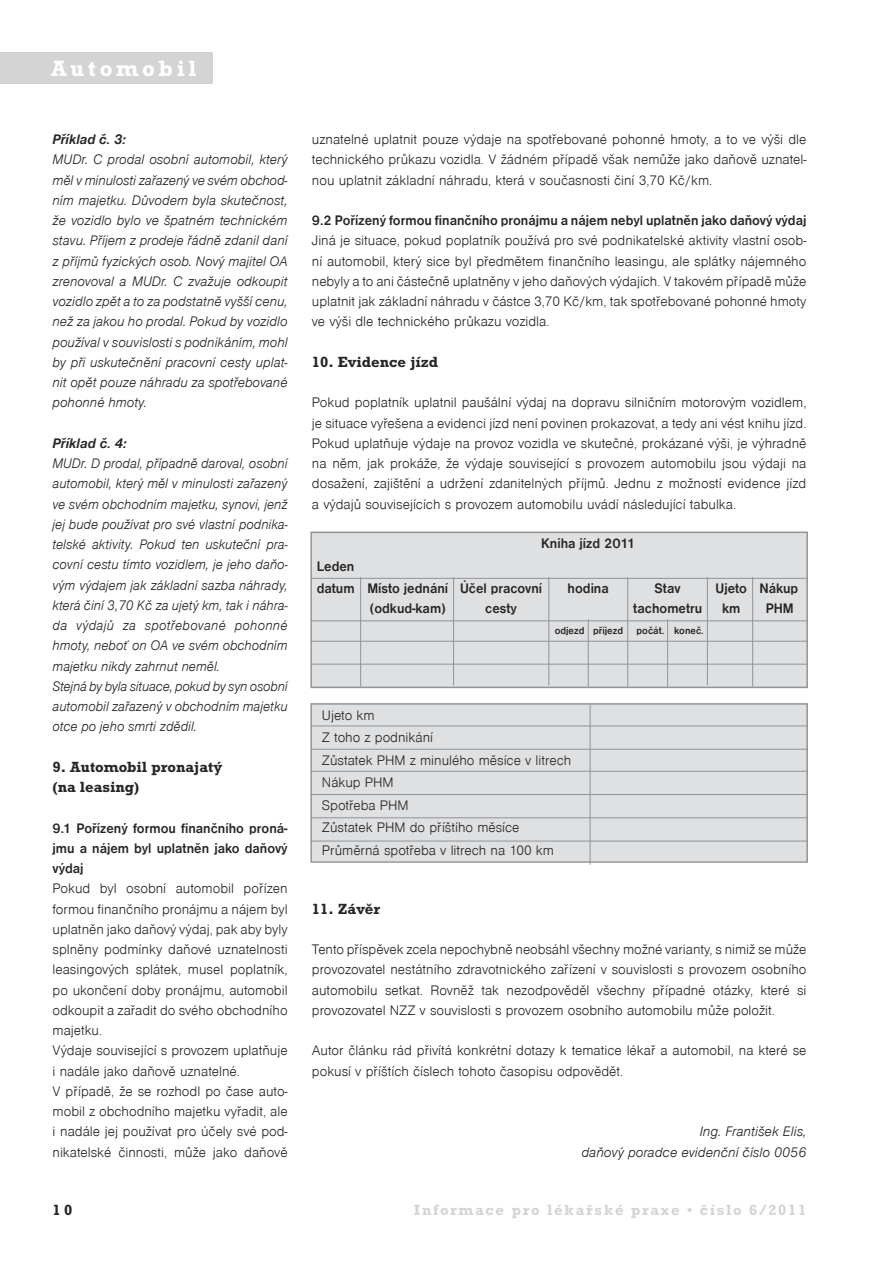
<style>
.page{position:relative;width:893px;height:1263px;background:#fff}
.page>*{position:absolute;margin:0;border:0;box-sizing:border-box;transform-origin:0 0}
.t1{font:700 22.5px "Rockwell CE";letter-spacing:.165em;color:#fff}
.t2{font:700 15px/20.2px "Rockwell CE";color:#272627}
.t3{font:700 15px "Rockwell CE";letter-spacing:.11em;color:#d4d4d4}
.t4{font:300 14.25px/20.2px "Nimbus Sans DCE";color:#272627;text-align:justify}
.t5{font:italic 300 14.25px/20.2px "Nimbus Sans DCE";color:#272627;text-align:justify}
.t6{font:italic 300 14.25px/20.2px "Nimbus Sans DCE";color:#272627;scale:.96 1}
.t7{font:700 14.25px/20.2px "Nimbus Sans DCE";color:#272627;text-align:justify;scale:.94 1}
.t8{font:italic 700 14.25px "Nimbus Sans DCE";color:#272627;scale:.95 1}
.t9{font:italic 700 14.25px "Nimbus Sans DCE";color:#272627;scale:.96 1}
.t10{font:700 10.5px "Nimbus Sans DCE";color:#272627;scale:.94 1}
</style>
<div class="page">
<div style="left:0;top:53px;width:213px;height:31px;background:#d4d4d4"></div>
<div style="left:312px;top:705px;width:494px;height:156px;background:#dfe0e1"></div>
<div style="left:310px;top:703px;width:498px;height:160px;border:2px solid #919396"></div>
<hr style="left:310px;top:725px;width:498px;height:1px;background:#919396">
<hr style="left:310px;top:749px;width:498px;height:1px;background:#919396">
<hr style="left:310px;top:771px;width:498px;height:1px;background:#919396">
<hr style="left:310px;top:794px;width:498px;height:1px;background:#919396">
<hr style="left:310px;top:817px;width:498px;height:1px;background:#919396">
<hr style="left:310px;top:841px;width:498px;height:1px;background:#919396">
<hr style="left:590px;top:705px;width:1px;height:160px;background:#919396">
<div style="left:312px;top:533px;width:494px;height:154px;background:#dfe0e1"></div>
<div style="left:310px;top:531px;width:498px;height:157px;border:2px solid #919396"></div>
<hr style="left:310px;top:641px;width:498px;height:1px;background:#919396">
<hr style="left:310px;top:621px;width:498px;height:1px;background:#919396">
<hr style="left:310px;top:578px;width:498px;height:1px;background:#919396">
<hr style="left:310px;top:664px;width:498px;height:1px;background:#919396">
<hr style="left:360px;top:577px;width:1px;height:110px;background:#919396">
<hr style="left:453px;top:577px;width:1px;height:108px;background:#919396">
<hr style="left:549px;top:577px;width:1px;height:108px;background:#919396">
<hr style="left:588px;top:619px;width:1px;height:68px;background:#919396">
<hr style="left:667px;top:619px;width:1px;height:68px;background:#919396">
<hr style="left:627px;top:577px;width:1px;height:110px;background:#919396">
<hr style="left:752px;top:577px;width:1px;height:110px;background:#919396">
<hr style="left:707px;top:577px;width:1px;height:108px;background:#919396">
<h1 class="t1" style="left:51px;top:61px;width:147px">Automobil</h1>
<p class="t8" style="left:53px;top:130px;width:79px">Příklad č. 3:</p>
<p class="t5" style="left:53px;top:149px;width:237px">MUDr. C prodal osobní automobil, který měl v minulosti zařazený ve svém obchod&shy;ním majetku. Důvodem byla skutečnost, že vozidlo bylo ve špatném technickém stavu. Příjem z prodeje řádně zdanil daní z příjmů fyzických osob. Nový majitel OA zrenovoval a MUDr. C zvažuje odkoupit vozidlo zpět a to za podstatně vyšší cenu, než za jakou ho prodal. Pokud by vozidlo používal v souvislosti s podnikáním, mohl by při uskutečnění pracovní cesty uplat&shy;nit opět pouze náhradu za spotřebované pohonné hmoty.</p>
<p class="t9" style="left:53px;top:434px;width:79px">Příklad č. 4:</p>
<p class="t6" style="left:53px;top:453px;width:247px">MUDr. D prodal, případně daroval, osobní automobil, který měl v minulosti zařazený ve svém obchodním majetku, synovi, jenž jej bude používat pro své vlastní podnika&shy;telské aktivity. Pokud ten uskuteční pra&shy;covní cestu tímto vozidlem, je jeho daňo&shy;vým výdajem jak základní sazba náhrady, která činí 3,70 Kč za ujetý km, tak i náhra&shy;da výdajů za spotřebované pohonné hmoty, neboť on OA ve svém obchodním majetku nikdy zahrnut neměl.<br>Stejná by byla situace, pokud by syn osobní automobil zařazený v obchodním majetku otce po jeho smrti zdědil.</p>
<p class="t2" style="left:53px;top:758px;width:171px">9. Automobil pronajat˘ (na leasing)</p>
<p class="t7" style="left:53px;top:817px;width:252px">9.1 Pořízený formou finančního proná&shy;jmu a nájem byl uplatněn jako daňový výdaj</p>
<p class="t4" style="left:53px;top:878px;width:237px;text-align:left">Pokud byl osobní automobil pořízen formou finančního pronájmu a nájem byl uplatněn jako daňový výdaj, pak aby byly splněny podmínky daňové uznatelnosti leasingových splátek, musel poplatník, po ukončení doby pronájmu, automobil odkoupit a zařadit do svého obchodního majetku.<br>Výdaje související s provozem uplatňuje i nadále jako daňově uznatelné.<br>V případě, že se rozhodl po čase auto&shy;mobil z obchodního majetku vyřadit, ale i nadále jej používat pro účely své pod&shy;nikatelské činnosti, může jako daňově</p>
<p class="t4" style="left:312px;top:129px;width:496px">uznatelné uplatnit pouze výdaje na spotřebované pohonné hmoty, a to ve výši dle technického průkazu vozidla. V žádném případě však nemůže jako daňově uznatel&shy;nou uplatnit základní náhradu, která v současnosti činí 3,70 Kč/km.</p>
<p class="t7" style="left:312px;top:210px;width:528px">9.2 Pořízený formou finančního pronájmu a nájem nebyl uplatněn jako daňový výdaj</p>
<p class="t4" style="left:312px;top:230px;width:496px">Jiná je situace, pokud poplatník používá pro své podnikatelské aktivity vlastní osob&shy;ní automobil, který sice byl předmětem finančního leasingu, ale splátky nájemného nebyly a to ani částečně uplatněny v jeho daňových výdajích. V takovém případě může uplatnit jak základní náhradu v částce 3,70 Kč/km, tak spotřebované pohonné hmoty ve výši dle technického průkazu vozidla.</p>
<p class="t2" style="left:312px;top:353px;width:128px">10. Evidence jízd</p>
<p class="t4" style="left:312px;top:392px;width:496px">Pokud poplatník uplatnil paušální výdaj na dopravu silničním motorovým vozidlem, je situace vyřešena a evidenci jízd není povinen prokazovat, a tedy ani vést knihu jízd.<br>Pokud uplatňuje výdaje na provoz vozidla ve skutečné, prokázané výši, je výhradně na něm, jak prokáže, že výdaje související s provozem automobilu jsou výdaji na dosažení, zajištění a udržení zdanitelných příjmů. Jednu z možností evidence jízd a výdajů souvisejících s provozem automobilu uvádí následující tabulka.</p>
<p class="t7" style="left:541px;top:533px;width:101px">Kniha jízd 2011</p>
<p class="t7" style="left:317px;top:554px;width:241px;line-height:22.5px">Leden<br>datum Místo jednání Účel pracovní</p>
<p class="t7" style="left:568px;top:578px;width:45px">hodina</p>
<p class="t7" style="left:655px;top:578px;width:29px">Stav</p>
<p class="t7" style="left:715px;top:578px;width:90px">Ujeto Nákup</p>
<p class="t7" style="left:370px;top:598px;width:82px">(odkud-kam)</p>
<p class="t7" style="left:485px;top:598px;width:35px">cesty</p>
<p class="t7" style="left:633px;top:598px;width:75px">tachometru</p>
<p class="t7" style="left:722px;top:598px;width:21px">km</p>
<p class="t7" style="left:766px;top:598px;width:31px">PHM</p>
<p class="t10" style="left:555px;top:624px;width:74px">odjezd příjezd</p>
<p class="t10" style="left:637px;top:624px;width:73px">počát. koneč.</p>
<p class="t4" style="left:322px;top:703px;width:251px;line-height:22.5px;text-align:left">Ujeto km<br>Z toho z podnikání<br>Zůstatek PHM z minulého měsíce v litrech<br>Nákup PHM<br>Spotřeba PHM<br>Zůstatek PHM do příštího měsíce<br>Průměrná spotřeba v litrech na 100 km</p>
<p class="t2" style="left:312px;top:900px;width:70px">11. Závûr</p>
<p class="t4" style="left:312px;top:939px;width:496px">Tento příspěvek zcela nepochybně neobsáhl všechny možné varianty, s nimiž se může provozovatel nestátního zdravotnického zařízení v souvislosti s provozem osobního automobilu setkat. Rovněž tak nezodpověděl všechny případné otázky, které si provozovatel NZZ v souvislosti s provozem osobního automobilu může položit.</p>
<p class="t4" style="left:312px;top:1040px;width:496px">Autor článku rád přivítá konkrétní dotazy k tematice lékař a automobil, na které se pokusí v příštích číslech tohoto časopisu odpovědět.</p>
<p class="t5" style="left:581px;top:1121px;width:227px;text-align:right">Ing. František Elis,<br>daňový poradce evidenční číslo 0056</p>
<p class="t2" style="left:53px;top:1201px;width:21px">10</p>
<p class="t3" style="left:414px;top:1204px;width:394px">Informace pro lékafiské praxe • ãíslo 6/2011</p>
</div>
